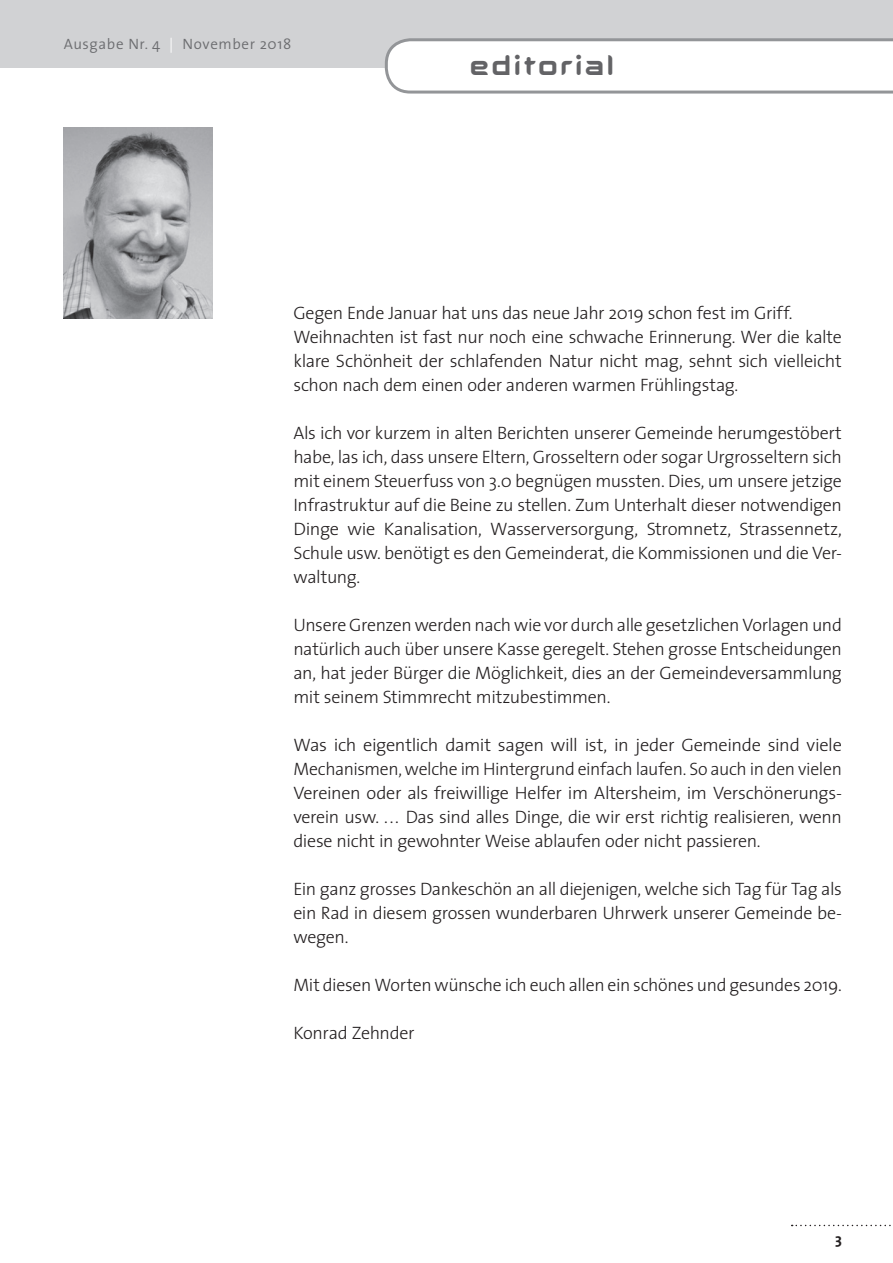
<style>
.page{position:relative;width:893px;height:1263px;background:#fff}
.page>*{position:absolute;margin:0;border:0;box-sizing:border-box;transform-origin:0 0}
.t1{font:30px "Aura";letter-spacing:.075em;color:#636366}
.t2{font:300 18px/24px "The Sans";letter-spacing:-.02em;color:#231f20;text-align:justify}
.t3{font:300 15px "The Sans";letter-spacing:.04em;color:#6c6d70}
.t4{font:700 15px "The Sans";color:#231f20}
.s1{color:#fff}
</style>
<div class="page">
<div style="left:0;top:0;width:893px;height:68px;background:#d1d2d4"></div>
<svg style="left:385px;top:38px;width:508px;height:56px"></svg>
<svg style="left:792px;top:1225px;width:99px;height:1px"></svg>
<img style="left:64px;top:128px;width:149px;height:191px">
<p class="t3" style="left:64px;top:32px;width:229px">Ausgabe Nr. 4 <span class="s1">|</span> November 2018</p>
<h1 class="t1" style="left:470px;top:54px;width:146px">editorial</h1>
<p class="t2" style="left:293px;top:300px;width:550px;text-align:left">Gegen Ende Januar hat uns das neue Jahr 2019 schon fest im Griff.<br>Weihnachten ist fast nur noch eine schwache Erinnerung. Wer die kalte klare Schönheit der schlafenden Natur nicht mag, sehnt sich vielleicht schon nach dem einen oder anderen warmen Frühlingstag.</p>
<p class="t2" style="left:293px;top:420px;width:550px">Als ich vor kurzem in alten Berichten unserer Gemeinde herumgestöbert habe, las ich, dass unsere Eltern, Grosseltern oder sogar Urgrosseltern sich mit einem Steuerfuss von 3.0 begnügen mussten. Dies, um unsere jetzige Infrastruktur auf die Beine zu stellen. Zum Unterhalt dieser notwendigen Dinge wie Kanalisation, Wasserversorgung, Stromnetz, Strassennetz, Schule usw. benötigt es den Gemeinderat, die Kommissionen und die Ver&shy;waltung.</p>
<p class="t2" style="left:293px;top:612px;width:550px">Unsere Grenzen werden nach wie vor durch alle gesetzlichen Vorlagen und natürlich auch über unsere Kasse geregelt. Stehen grosse Entscheidungen an, hat jeder Bürger die Möglichkeit, dies an der Gemeindeversammlung mit seinem Stimmrecht mitzubestimmen.</p>
<p class="t2" style="left:293px;top:732px;width:550px">Was ich eigentlich damit sagen will ist, in jeder Gemeinde sind viele Mechanismen, welche im Hintergrund einfach laufen. So auch in den -vielen Vereinen oder als freiwillige Helfer im Altersheim, im Verschönerungs&shy;verein usw. ... Das sind alles Dinge, die wir erst richtig realisieren, wenn diese nicht in gewohnter Weise ablaufen oder nicht passieren.</p>
<p class="t2" style="left:293px;top:876px;width:550px">Ein ganz grosses Dankeschön an all diejenigen, welche sich Tag für Tag als ein Rad in diesem grossen wunderbaren Uhrwerk unserer Gemeinde be&shy;wegen.</p>
<p class="t2" style="left:293px;top:972px;width:550px">Mit diesen Worten wünsche ich euch allen ein schönes und gesundes 2019.</p>
<p class="t2" style="left:293px;top:1020px;width:123px">Konrad Zehnder</p>
<p class="t4" style="left:835px;top:1226px;width:8px">3</p>
</div>
